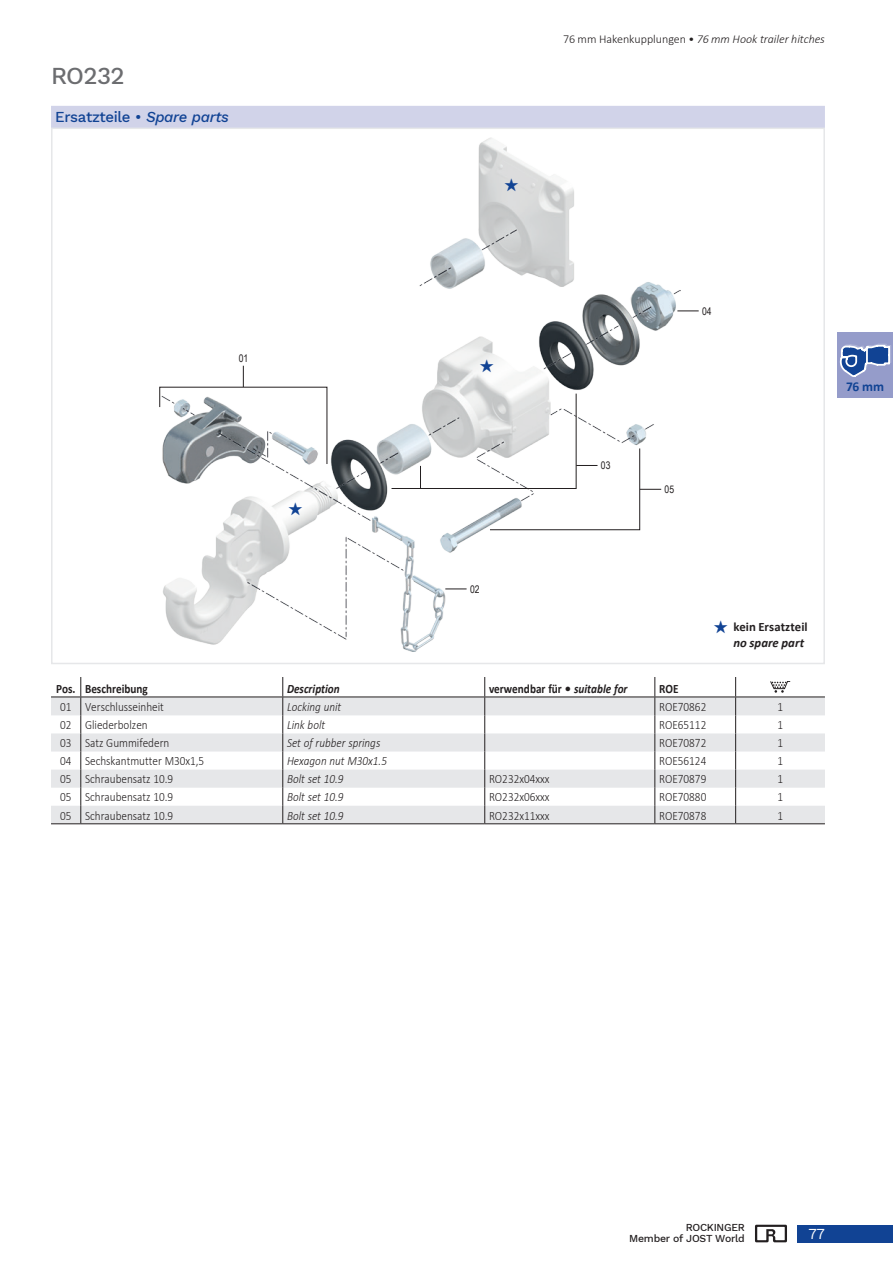
<style>
.page{position:relative;width:893px;height:1263px;background:#fff}
.page>*{position:absolute;margin:0;border:0;box-sizing:border-box;transform-origin:0 0}
.SL_inside_16pt_grau{font:500 24px "Work Sans";letter-spacing:-.025em;color:#6c6d70}
.subheadline_balken_blau{font:500 15px "Work Sans";letter-spacing:-.025em;color:#114394}
.t1{font:15px "Work Sans";color:#fff}
.t2{font:700 13.5px "Calibri";color:#114394}
.Tab_Inhalt_Calibri_Light_88{font:300 12.75px "Calibri";color:#231f20;scale:.88 1}
.Tab_Inhalt_Calibri_Light_88-2{font:italic 300 12.75px "Calibri";color:#231f20;scale:.88 1}
.Tab_Kopf_Calibri_Bold_88{font:700 12.75px "Calibri";color:#231f20;scale:.88 1}
.Copy_Calibri_Bold_8_5{font:700 12.75px/15.8px "Calibri";color:#231f20;text-align:right}
.Tab_Kopf_Calibri_Bold_88-2{font:italic 700 12.75px "Calibri";color:#231f20;scale:.88 1}
.t3{font:italic 300 12px "Calibri";letter-spacing:-.005em;color:#231f20}
.t4{font:500 10.5px/10.5px "Work Sans";letter-spacing:-.025em;color:#231f20;text-align:right}
.t5{font:10.5px "Arial Narrow";color:#231f20}
.s1{font-style:italic}
.s2{font-style:normal}
.s3{color:#114394}
</style>
<div class="page">
<div style="left:798px;top:1225px;width:95px;height:17px;background:#114394"></div>
<svg style="left:755px;top:1225px;width:32px;height:17px"></svg>
<div style="left:838px;top:332px;width:55px;height:66px;background:#959cca"></div>
<svg style="left:840px;top:343px;width:51px;height:34px"></svg>
<svg style="left:51px;top:697px;width:774px;height:126px;fill:#e6e7e9"></svg>
<hr style="left:51px;top:696px;width:30px;height:1px;background:#231f20">
<hr style="left:81px;top:696px;width:202px;height:1px;background:#231f20">
<hr style="left:283px;top:696px;width:202px;height:1px;background:#231f20">
<hr style="left:485px;top:696px;width:170px;height:1px;background:#231f20">
<hr style="left:655px;top:696px;width:81px;height:1px;background:#231f20">
<hr style="left:736px;top:696px;width:89px;height:1px;background:#231f20">
<svg style="left:80px;top:677px;width:1px;height:146px"></svg>
<svg style="left:282px;top:677px;width:1px;height:146px"></svg>
<svg style="left:484px;top:677px;width:1px;height:146px"></svg>
<svg style="left:654px;top:677px;width:1px;height:146px"></svg>
<svg style="left:735px;top:677px;width:1px;height:146px"></svg>
<hr style="left:51px;top:823px;width:30px;height:1px;background:#231f20">
<hr style="left:81px;top:823px;width:202px;height:1px;background:#231f20">
<hr style="left:283px;top:823px;width:202px;height:1px;background:#231f20">
<hr style="left:485px;top:823px;width:170px;height:1px;background:#231f20">
<hr style="left:655px;top:823px;width:81px;height:1px;background:#231f20">
<hr style="left:736px;top:823px;width:89px;height:1px;background:#231f20">
<svg style="left:770px;top:681px;width:20px;height:12px"></svg>
<div style="left:51px;top:106px;width:774px;height:22px;background:#d1d3e9"></div>
<img style="left:163px;top:138px;width:517px;height:514px">
<svg style="left:677px;top:310px;width:22px;height:1px"></svg>
<svg style="left:391px;top:393px;width:270px;height:137px"></svg>
<svg style="left:445px;top:588px;width:22px;height:1px"></svg>
<svg style="left:159px;top:366px;width:169px;height:99px"></svg>
<svg style="left:505px;top:178px;width:13px;height:13px"></svg>
<svg style="left:289px;top:502px;width:13px;height:13px"></svg>
<svg style="left:480px;top:359px;width:14px;height:13px"></svg>
<p class="SL_inside_16pt_grau" style="left:51px;top:58px;width:75px">RO232</p>
<p class="subheadline_balken_blau" style="left:55px;top:105px;width:175px">Ersatzteile • <span class="s1">Spare parts</span></p>
<p class="t3" style="left:563px;top:32px;width:263px"><span class="s2">76 mm Hakenkupplungen •</span> 76 mm Hook trailer hitches</p>
<p class="t5" style="left:239px;top:351px;width:11px">01</p>
<p class="t5" style="left:470px;top:581px;width:11px">02</p>
<p class="t5" style="left:702px;top:303px;width:11px">04</p>
<p class="t5" style="left:601px;top:458px;width:11px">03</p>
<p class="t5" style="left:665px;top:482px;width:11px">05</p>
<p class="Copy_Calibri_Bold_8_5" style="left:713px;top:619px;width:96px"><span class="s3">★</span> kein Ersatzteil <span class="s1">no spare part</span></p>
<p class="Tab_Kopf_Calibri_Bold_88" style="left:56px;top:679px;width:24px">Pos.</p>
<p class="Tab_Kopf_Calibri_Bold_88" style="left:85px;top:679px;width:73px">Beschreibung</p>
<p class="Tab_Kopf_Calibri_Bold_88-2" style="left:287px;top:679px;width:61px">Description</p>
<p class="Tab_Kopf_Calibri_Bold_88" style="left:489px;top:679px;width:159px">verwendbar für • <span class="s1">suitable for</span></p>
<p class="Tab_Kopf_Calibri_Bold_88" style="left:659px;top:679px;width:24px">ROE</p>
<p class="Tab_Inhalt_Calibri_Light_88" style="left:60px;top:699px;width:14px">01</p>
<p class="Tab_Inhalt_Calibri_Light_88" style="left:85px;top:699px;width:91px">Verschlusseinheit</p>
<p class="Tab_Inhalt_Calibri_Light_88-2" style="left:287px;top:699px;width:63px">Locking unit</p>
<p class="Tab_Inhalt_Calibri_Light_88" style="left:659px;top:699px;width:55px">ROE70862</p>
<p class="Tab_Inhalt_Calibri_Light_88" style="left:777px;top:699px;width:8px">1</p>
<p class="Tab_Inhalt_Calibri_Light_88" style="left:60px;top:717px;width:14px">02</p>
<p class="Tab_Inhalt_Calibri_Light_88" style="left:85px;top:717px;width:73px">Gliederbolzen</p>
<p class="Tab_Inhalt_Calibri_Light_88-2" style="left:287px;top:717px;width:45px">Link bolt</p>
<p class="Tab_Inhalt_Calibri_Light_88" style="left:659px;top:717px;width:55px">ROE65112</p>
<p class="Tab_Inhalt_Calibri_Light_88" style="left:777px;top:717px;width:8px">1</p>
<p class="Tab_Inhalt_Calibri_Light_88" style="left:60px;top:735px;width:14px">03</p>
<p class="Tab_Inhalt_Calibri_Light_88" style="left:85px;top:735px;width:97px">Satz Gummifedern</p>
<p class="Tab_Inhalt_Calibri_Light_88-2" style="left:287px;top:735px;width:108px">Set of rubber springs</p>
<p class="Tab_Inhalt_Calibri_Light_88" style="left:659px;top:735px;width:55px">ROE70872</p>
<p class="Tab_Inhalt_Calibri_Light_88" style="left:777px;top:735px;width:8px">1</p>
<p class="Tab_Inhalt_Calibri_Light_88" style="left:60px;top:753px;width:14px">04</p>
<p class="Tab_Inhalt_Calibri_Light_88" style="left:85px;top:753px;width:137px">Sechskantmutter M30x1,5</p>
<p class="Tab_Inhalt_Calibri_Light_88-2" style="left:287px;top:753px;width:115px">Hexagon nut M30x1.5</p>
<p class="Tab_Inhalt_Calibri_Light_88" style="left:659px;top:753px;width:55px">ROE56124</p>
<p class="Tab_Inhalt_Calibri_Light_88" style="left:777px;top:753px;width:8px">1</p>
<p class="Tab_Inhalt_Calibri_Light_88" style="left:60px;top:771px;width:14px">05</p>
<p class="Tab_Inhalt_Calibri_Light_88" style="left:85px;top:771px;width:102px">Schraubensatz 10.9</p>
<p class="Tab_Inhalt_Calibri_Light_88-2" style="left:287px;top:771px;width:66px">Bolt set 10.9</p>
<p class="Tab_Inhalt_Calibri_Light_88" style="left:489px;top:771px;width:70px">RO232x04xxx</p>
<p class="Tab_Inhalt_Calibri_Light_88" style="left:659px;top:771px;width:55px">ROE70879</p>
<p class="Tab_Inhalt_Calibri_Light_88" style="left:777px;top:771px;width:8px">1</p>
<p class="Tab_Inhalt_Calibri_Light_88" style="left:60px;top:789px;width:14px">05</p>
<p class="Tab_Inhalt_Calibri_Light_88" style="left:85px;top:789px;width:102px">Schraubensatz 10.9</p>
<p class="Tab_Inhalt_Calibri_Light_88-2" style="left:287px;top:789px;width:66px">Bolt set 10.9</p>
<p class="Tab_Inhalt_Calibri_Light_88" style="left:489px;top:789px;width:70px">RO232x06xxx</p>
<p class="Tab_Inhalt_Calibri_Light_88" style="left:659px;top:789px;width:55px">ROE70880</p>
<p class="Tab_Inhalt_Calibri_Light_88" style="left:777px;top:789px;width:8px">1</p>
<p class="Tab_Inhalt_Calibri_Light_88" style="left:60px;top:807px;width:14px">05</p>
<p class="Tab_Inhalt_Calibri_Light_88" style="left:85px;top:807px;width:102px">Schraubensatz 10.9</p>
<p class="Tab_Inhalt_Calibri_Light_88-2" style="left:287px;top:807px;width:66px">Bolt set 10.9</p>
<p class="Tab_Inhalt_Calibri_Light_88" style="left:489px;top:807px;width:70px">RO232x11xxx</p>
<p class="Tab_Inhalt_Calibri_Light_88" style="left:659px;top:807px;width:55px">ROE70878</p>
<p class="Tab_Inhalt_Calibri_Light_88" style="left:777px;top:807px;width:8px">1</p>
<p class="t2" style="left:846px;top:377px;width:40px">76 mm</p>
<p class="t4" style="left:629px;top:1222px;width:117px">ROCKINGER<br>Member of JOST World</p>
<p class="t1" style="left:808px;top:1222px;width:18px">77</p>
</div>
